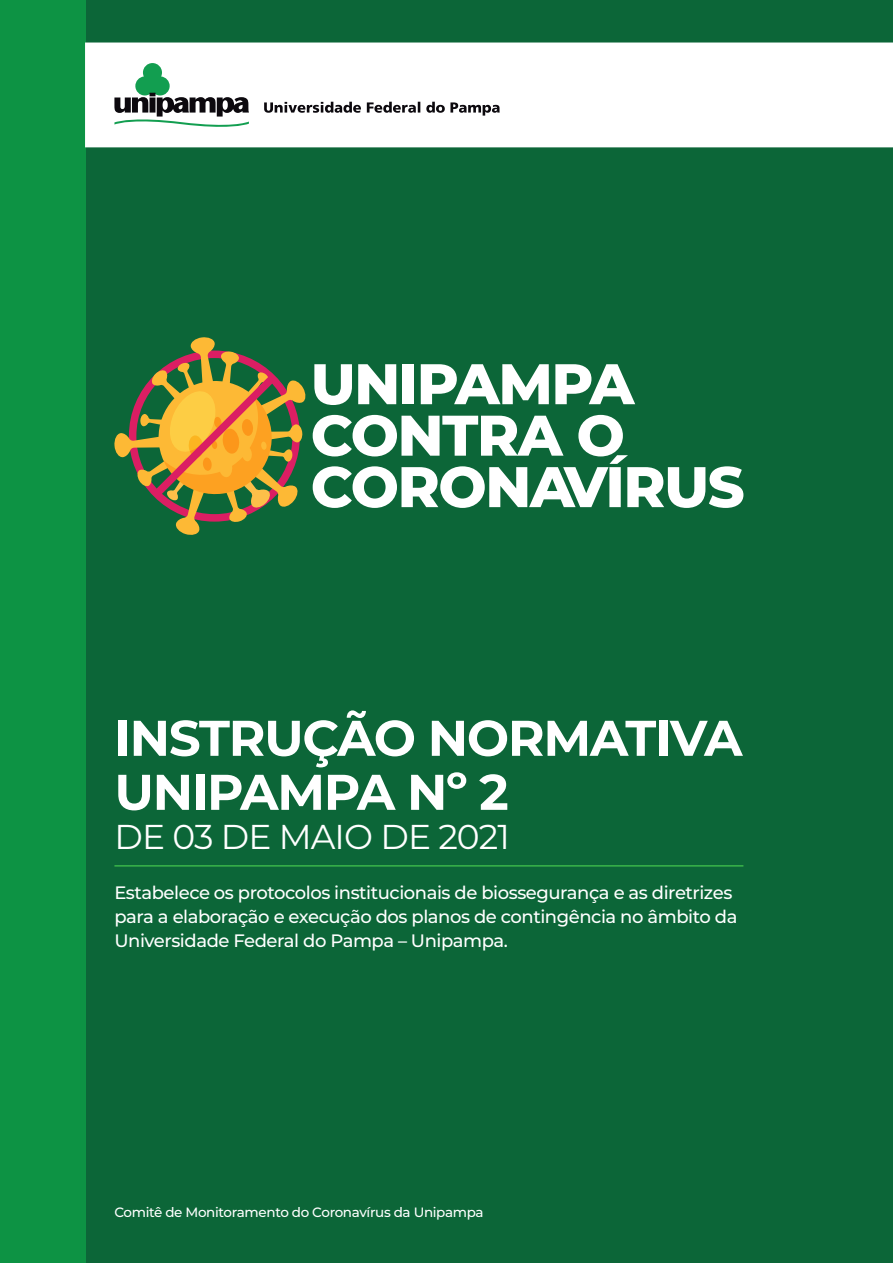
<style>
.page{position:relative;width:893px;height:1263px;background:#fff}
.page>*{position:absolute;margin:0;border:0;box-sizing:border-box;transform-origin:0 0}
.t1{font:700 50.1px/54px "Montserrat";letter-spacing:-.025em;color:#fff}
.t2{font:34.5px "Montserrat";letter-spacing:-.025em;color:#fff}
.t3{font:500 18px/24px "Montserrat";letter-spacing:-.025em;color:#fff}
.t4{font:500 13.5px "Montserrat";letter-spacing:-.025em;color:#fff}
</style>
<div class="page">
<div style="left:85px;top:0;width:808px;height:1263px;background:#0c6638"></div>
<div style="left:0;top:0;width:85px;height:1263px;background:#0d9344"></div>
<div style="left:85px;top:43px;width:808px;height:104px;background:#fff"></div>
<svg style="left:314px;top:364px;width:38px;height:41px"></svg>
<svg style="left:358px;top:364px;width:38px;height:40px"></svg>
<div style="left:403px;top:364px;width:11px;height:40px;background:#fff"></div>
<svg style="left:421px;top:364px;width:128px;height:40px"></svg>
<svg style="left:555px;top:364px;width:80px;height:40px"></svg>
<svg style="left:313px;top:415px;width:430px;height:93px"></svg>
<svg style="left:114px;top:337px;width:192px;height:198px"></svg>
<hr style="left:114px;top:865px;width:629px;height:2px;background:#3ab54a">
<svg style="left:114px;top:63px;width:386px;height:64px"></svg>
<h1 class="t1" style="left:114px;top:708px;width:629px">INSTRUÇÃO NORMATIVA<br>UNIPAMPA Nº 2</h1>
<h2 class="t2" style="left:114px;top:813px;width:397px">DE 03 DE MAIO DE 2021</h2>
<p class="t3" style="left:114px;top:879px;width:624px">Estabelece os protocolos institucionais de biossegurança e as diretrizes para a elaboração e execução dos planos de contingência no âmbito da<br>Universidade Federal do Pampa – Unipampa.</p>
<p class="t4" style="left:114px;top:1202px;width:371px">Comitê de Monitoramento do Coronavírus da Unipampa</p>
</div>
